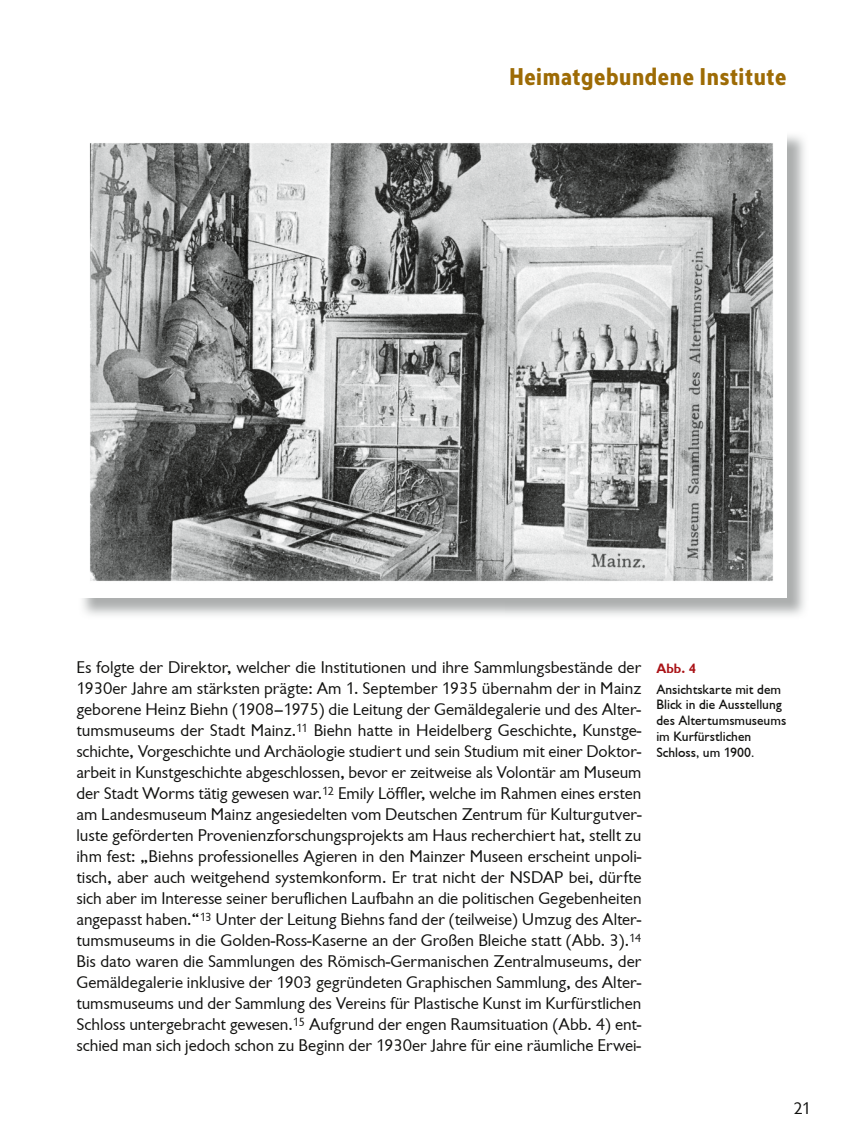
<style>
.page{position:relative;width:848px;height:1145px;background:#fff}
.page>*{position:absolute;margin:0;border:0;box-sizing:border-box;transform-origin:0 0}
.t1{font:24.5px "Kyrial Sans Pro Bold Cond";letter-spacing:.025em;color:#9d6b05}
.t2{font:17.5px/21px "Chantilly";color:#11110f;text-align:justify}
.t3{font:500 14px/15.8px "Chantilly";color:#11110f}
.t4{font:700 14px "Chantilly";color:#aa1317}
</style>
<div class="page">
<img style="left:89px;top:142px;width:685px;height:440px">
<h1 class="t1" style="left:509px;top:58px;width:279px">Heimatgebundene Institute</h1>
<p class="t2" style="left:76px;top:657px;width:566px">Es folgte der Direktor, welcher die Institutionen und ihre Sammlungsbestände der 1930er Jahre am stärksten prägte: Am 1. September 1935 übernahm der in Mainz geborene Heinz Biehn (1908–1975) die Leitung der Gemäldegalerie und des Alter&shy;tumsmuseums der Stadt Mainz.<sup>11</sup> Biehn hatte in Heidelberg Geschichte, Kunstge&shy;schichte, Vorgeschichte und Archäologie studiert und sein Studium mit einer Doktor&shy;arbeit in Kunstgeschichte abgeschlossen, bevor er zeitweise als Volontär am Museum der Stadt Worms tätig gewesen war.<sup>12</sup> Emily Löffler, welche im Rahmen eines ersten am Landesmuseum Mainz angesiedelten vom Deutschen Zentrum für Kulturgutver&shy;luste geförderten Provenienzforschungsprojekts am Haus recherchiert hat, stellt zu ihm fest: „Biehns professionelles Agieren in den Mainzer Museen erscheint unpoli&shy;tisch, aber auch weitgehend systemkonform. Er trat nicht der NSDAP bei, dürfte sich aber im Interesse seiner beruflichen Laufbahn an die politischen Gegebenheiten angepasst haben.“<sup>13</sup> Unter der Leitung Biehns fand der (teilweise) Umzug des Alter&shy;tumsmuseums in die Golden-Ross-Kaserne an der Großen Bleiche statt (Abb. 3).<sup>14<br></sup>Bis dato waren die Sammlungen des Römisch-Germanischen Zentralmuseums, der Gemäldegalerie inklusive der 1903 gegründeten Graphischen Sammlung, des Alter&shy;tumsmuseums und der Sammlung des Vereins für Plastische Kunst im Kurfürstlichen Schloss untergebracht gewesen.<sup>15</sup> Aufgrund der engen Raumsituation (Abb. 4) ent&shy;schied man sich jedoch schon zu Beginn der 1930er Jahre für eine räumliche Erwei-</p>
<p class="t4" style="left:656px;top:660px;width:41px">Abb. 4</p>
<p class="t3" style="left:656px;top:681px;width:131px">Ansichtskarte mit dem<br>Blick in die Ausstellung des Altertumsmuseums im Kurfürstlichen<br>Schloss, um 1900.</p>
<p class="t2" style="left:793px;top:1098px;width:19px">21</p>
</div>
